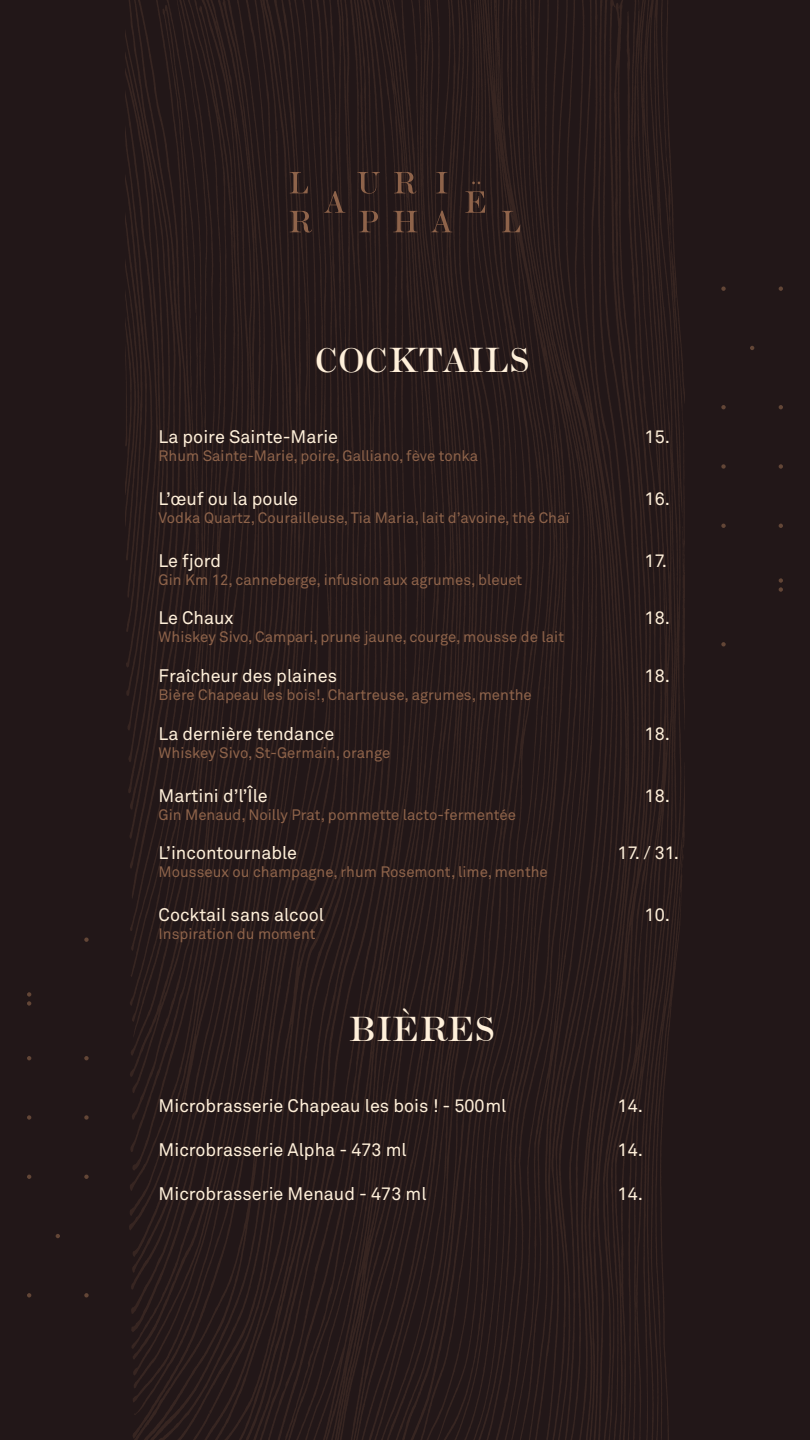
<style>
.page{position:relative;width:810px;height:1440px;background:#221718}
.page>*{position:absolute;margin:0;border:0;box-sizing:border-box;transform-origin:0 0}
.t1{font:36px "Scotch Roman";color:#fff0da}
.t2{font:18px "Akkurat Pro";color:#fff0da}
.t3{font:15px "Akkurat Pro";color:#8e634a}
</style>
<div class="page">
<img style="left:126px;top:0;width:558px;height:1440px">
<svg style="left:779px;top:287px;width:4px;height:4px"></svg>
<svg style="left:721px;top:642px;width:5px;height:4px"></svg>
<svg style="left:721px;top:287px;width:5px;height:4px"></svg>
<svg style="left:779px;top:405px;width:4px;height:4px"></svg>
<svg style="left:721px;top:405px;width:5px;height:4px"></svg>
<svg style="left:779px;top:464px;width:4px;height:5px"></svg>
<svg style="left:721px;top:464px;width:5px;height:5px"></svg>
<svg style="left:779px;top:524px;width:4px;height:4px"></svg>
<svg style="left:721px;top:524px;width:5px;height:4px"></svg>
<svg style="left:750px;top:346px;width:4px;height:4px"></svg>
<svg style="left:779px;top:578px;width:4px;height:14px"></svg>
<svg style="left:27px;top:1293px;width:4px;height:4px"></svg>
<svg style="left:84px;top:938px;width:5px;height:4px"></svg>
<svg style="left:84px;top:1293px;width:5px;height:4px"></svg>
<svg style="left:27px;top:1175px;width:4px;height:4px"></svg>
<svg style="left:84px;top:1175px;width:5px;height:4px"></svg>
<svg style="left:27px;top:1115px;width:4px;height:5px"></svg>
<svg style="left:84px;top:1115px;width:5px;height:5px"></svg>
<svg style="left:27px;top:1056px;width:4px;height:4px"></svg>
<svg style="left:84px;top:1056px;width:5px;height:4px"></svg>
<svg style="left:56px;top:1234px;width:4px;height:4px"></svg>
<svg style="left:27px;top:992px;width:4px;height:14px"></svg>
<svg style="left:290px;top:172px;width:18px;height:21px"></svg>
<svg style="left:357px;top:172px;width:23px;height:22px"></svg>
<svg style="left:394px;top:172px;width:22px;height:22px"></svg>
<svg style="left:436px;top:172px;width:11px;height:21px"></svg>
<svg style="left:290px;top:211px;width:22px;height:22px"></svg>
<svg style="left:324px;top:191px;width:21px;height:22px"></svg>
<svg style="left:359px;top:211px;width:19px;height:21px"></svg>
<svg style="left:393px;top:211px;width:24px;height:21px"></svg>
<svg style="left:431px;top:211px;width:21px;height:21px"></svg>
<svg style="left:465px;top:182px;width:20px;height:31px"></svg>
<svg style="left:502px;top:211px;width:18px;height:21px"></svg>
<h1 class="t1" style="left:315px;top:339px;width:216px">COCKTAILS</h1>
<p class="t2" style="left:159px;top:426px;width:181px">La poire Sainte-Marie</p>
<p class="t2" style="left:645px;top:426px;width:27px">15.</p>
<p class="t3" style="left:159px;top:447px;width:321px">Rhum Sainte-Marie, poire, Galliano, fève tonka</p>
<p class="t2" style="left:159px;top:488px;width:141px">L’œuf ou la poule</p>
<p class="t2" style="left:645px;top:488px;width:27px">16.</p>
<p class="t3" style="left:159px;top:509px;width:412px">Vodka Quartz, Courailleuse, Tia Maria, lait d’avoine, thé Chaï</p>
<p class="t2" style="left:159px;top:550px;width:64px">Le fjord</p>
<p class="t2" style="left:645px;top:550px;width:24px">17.</p>
<p class="t3" style="left:159px;top:571px;width:365px">Gin Km 12, canneberge, infusion aux agrumes, bleuet</p>
<p class="t2" style="left:159px;top:608px;width:76px">Le Chaux</p>
<p class="t2" style="left:645px;top:608px;width:27px">18.</p>
<p class="t3" style="left:159px;top:628px;width:407px">Whiskey Sivo, Campari, prune jaune, courge, mousse de lait</p>
<p class="t2" style="left:159px;top:665px;width:180px">Fraîcheur des plaines</p>
<p class="t2" style="left:645px;top:665px;width:27px">18.</p>
<p class="t3" style="left:159px;top:686px;width:375px">Bière Chapeau les bois!, Chartreuse, agrumes, menthe</p>
<p class="t2" style="left:159px;top:723px;width:177px">La dernière tendance</p>
<p class="t2" style="left:645px;top:723px;width:27px">18.</p>
<p class="t3" style="left:159px;top:744px;width:233px">Whiskey Sivo, St-Germain, orange</p>
<p class="t2" style="left:159px;top:785px;width:111px">Martini d’l’Île</p>
<p class="t2" style="left:645px;top:785px;width:27px">18.</p>
<p class="t3" style="left:159px;top:806px;width:359px">Gin Menaud, Noilly Prat, pommette lacto-fermentée</p>
<p class="t2" style="left:159px;top:842px;width:140px">L’incontournable</p>
<p class="t2" style="left:618px;top:842px;width:63px">17. / 31.</p>
<p class="t3" style="left:159px;top:863px;width:391px">Mousseux ou champagne, rhum Rosemont, lime, menthe</p>
<p class="t2" style="left:159px;top:905px;width:167px">Cocktail sans alcool</p>
<p class="t2" style="left:645px;top:905px;width:27px">10.</p>
<p class="t3" style="left:159px;top:925px;width:158px">Inspiration du moment</p>
<h1 class="t1" style="left:350px;top:1008px;width:147px">BIÈRES</h1>
<p class="t2" style="left:159px;top:1095px;width:349px">Microbrasserie Chapeau les bois ! - 500ml</p>
<p class="t2" style="left:618px;top:1095px;width:27px">14.</p>
<p class="t2" style="left:159px;top:1139px;width:250px">Microbrasserie Alpha - 473 ml</p>
<p class="t2" style="left:618px;top:1139px;width:27px">14.</p>
<p class="t2" style="left:159px;top:1183px;width:270px">Microbrasserie Menaud - 473 ml</p>
<p class="t2" style="left:618px;top:1183px;width:27px">14.</p>
</div>
